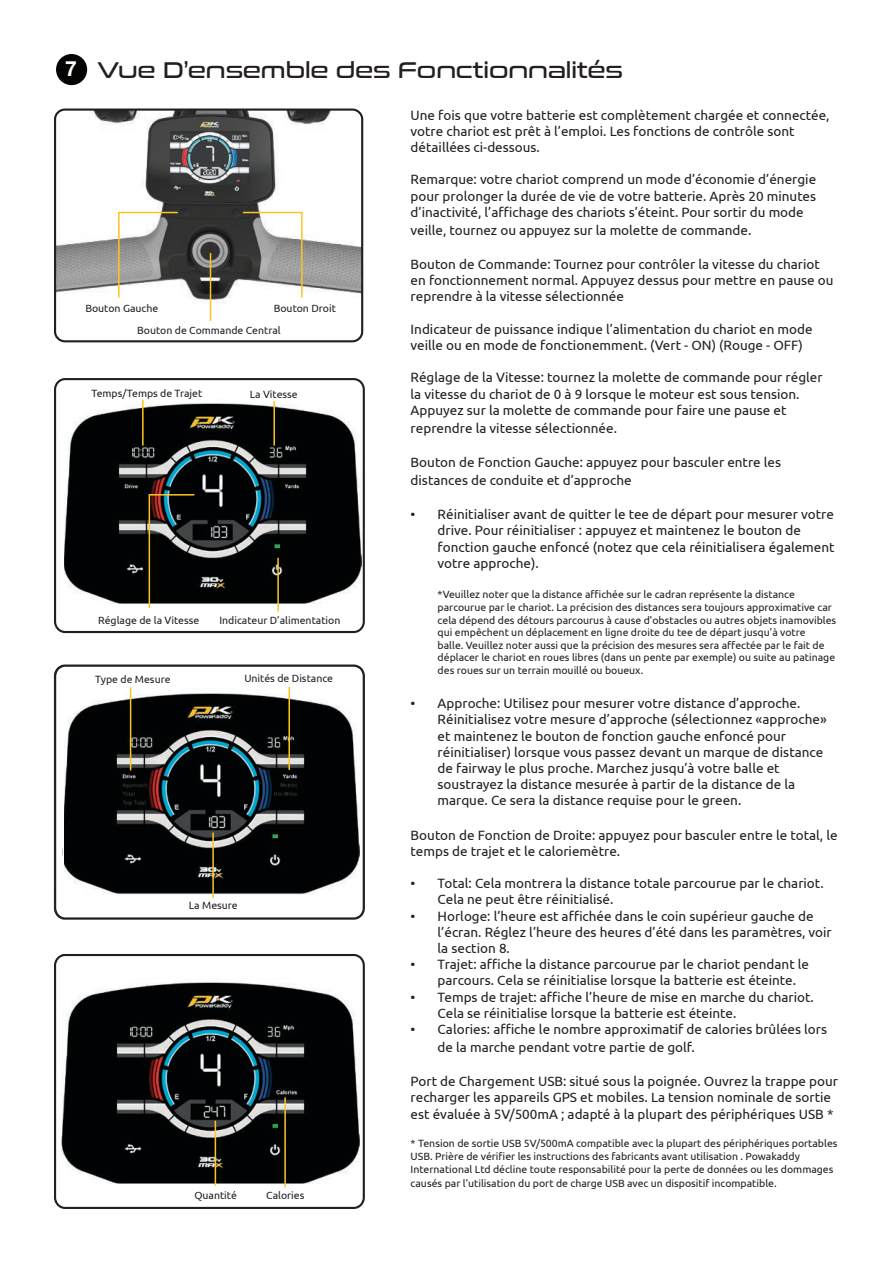
<style>
.page{position:relative;width:893px;height:1263px;background:#fff}
.page>*{position:absolute;margin:0;border:0;box-sizing:border-box;transform-origin:0 0}
.t1{font:22.5px "Conthrax Rg";color:#231f20}
.t2{font:13.5px/16.2px "Ubuntu";color:#231f20}
.t3{font:10.5px/12.6px "Ubuntu";color:#231f20}
.s1{font-family:"Helvetica Neue LT Pro";font-weight:700;font-size:21px;color:#fff}
</style>
<div class="page">
<svg style="left:64px;top:664px;width:301px;height:256px;fill:#010203"></svg>
<hr style="left:130px;top:687px;width:1px;height:83px;background:#fec422">
<hr style="left:212px;top:832px;width:2px;height:66px;background:#fec422">
<svg style="left:54px;top:954px;width:311px;height:255px;fill:#010203"></svg>
<div style="left:56px;top:54px;width:31px;height:31px;background:#040503;border-radius:50%"></div>
<img style="left:53px;top:625px;width:11px;height:330px">
<img style="left:54px;top:665px;width:10px;height:254px">
<img style="left:55px;top:110px;width:307px;height:231px">
<div style="left:54px;top:109px;width:309px;height:233px;border:2px solid #231f20;border-radius:10px"></div>
<hr style="left:210px;top:253px;width:1px;height:68px;background:#fec422">
<hr style="left:118px;top:212px;width:2px;height:85px;background:#fec422">
<hr style="left:118px;top:212px;width:60px;height:1px;background:#fec422">
<hr style="left:301px;top:212px;width:2px;height:85px;background:#fec422">
<hr style="left:243px;top:212px;width:59px;height:1px;background:#fec422">
<hr style="left:288px;top:687px;width:2px;height:83px;background:#fec422">
<img style="left:65px;top:399px;width:297px;height:205px">
<img style="left:64px;top:495px;width:1px;height:79px">
<div style="left:54px;top:378px;width:311px;height:255px;border:2px solid #231f20;border-radius:10px"></div>
<hr style="left:273px;top:401px;width:2px;height:45px;background:#fec422">
<hr style="left:142px;top:400px;width:2px;height:46px;background:#fec422">
<hr style="left:149px;top:494px;width:45px;height:2px;background:#fec422">
<hr style="left:277px;top:558px;width:2px;height:54px;background:#fec422">
<hr style="left:149px;top:494px;width:1px;height:114px;background:#fec422">
<hr style="left:284px;top:1097px;width:2px;height:90px;background:#fec422">
<hr style="left:215px;top:1121px;width:1px;height:64px;background:#fec422">
<h1 class="t1" style="left:65px;top:52px;width:559px"><span class="s1">7</span> Vue D’ensemble des Fonctionnalités</h1>
<p class="t2" style="left:411px;top:106px;width:420px">Une fois que votre batterie est complètement chargée et connectée, votre chariot est prêt à l’emploi. Les fonctions de contrôle sont détaillées ci-dessous.</p>
<p class="t2" style="left:411px;top:171px;width:407px;text-align:justify">Remarque: votre chariot comprend un mode d’économie d’énergie pour prolonger la durée de vie de votre batterie. Après 20 minutes d’inactivité, l’affichage des chariots s’éteint. Pour sortir du mode</p>
<p class="t2" style="left:411px;top:221px;width:342px">veille, tournez ou appuyez sur la molette de commande.</p>
<p class="t2" style="left:411px;top:256px;width:424px">Bouton de Commande: Tournez pour contrôler la vitesse du chariot en fonctionnement normal. Appuyez dessus pour mettre en pause ou reprendre à la vitesse sélectionnée</p>
<p class="t2" style="left:411px;top:320px;width:403px">Indicateur de puissance indique l’alimentation du chariot en mode veille ou en mode de fonctionemment. (Vert - ON) (Rouge - OFF)</p>
<p class="t2" style="left:411px;top:369px;width:413px">Réglage de la Vitesse: tournez la molette de commande pour régler la vitesse du chariot de 0 à 9 lorsque le moteur est sous tension.<br>Appuyez sur la molette de commande pour faire une pause et</p>
<p class="t2" style="left:411px;top:419px;width:208px">reprendre la vitesse sélectionnée.</p>
<p class="t2" style="left:411px;top:453px;width:372px;line-height:18px">Bouton de Fonction Gauche: appuyez pour basculer entre les distances de conduite et d’approche</p>
<p class="t2" style="left:438px;top:506px;width:398px;text-indent:-27px">• Réinitialiser avant de quitter le tee de départ pour mesurer votre drive. Pour réinitialiser : appuyez et maintenez le bouton de fonction gauche enfoncé (notez que cela réinitialisera également votre approche).</p>
<p class="t3" style="left:438px;top:588px;width:400px">*Veuillez noter que la distance affichée sur le cadran représente la distance parcourue par le chariot. La précision des distances sera toujours approximative car cela dépend des détours parcourus à cause d’obstacles ou autres objets inamovibles qui empêchent un déplacement en ligne droite du tee de départ jusqu’à votre<br>balle. Veuillez noter aussi que la précision des mesures sera affectée par le fait de déplacer le chariot en roues libres (dans un pente par exemple) ou suite au patinage des roues sur un terrain mouillé ou boueux.</p>
<p class="t2" style="left:438px;top:695px;width:391px;text-indent:-27px">• Approche: Utilisez pour mesurer votre distance d’approche.<br>Réinitialisez votre mesure d’approche (sélectionnez «approche» et maintenez le bouton de fonction gauche enfoncé pour réinitialiser) lorsque vous passez devant un marque de distance de fairway le plus proche. Marchez jusqu’à votre balle et soustrayez la distance mesurée à partir de la distance de la marque. Ce sera la distance requise pour le green.</p>
<p class="t2" style="left:411px;top:826px;width:428px">Bouton de Fonction de Droite: appuyez pour basculer entre le total, le temps de trajet et le caloriemètre.</p>
<p class="t2" style="left:438px;top:875px;width:388px;text-indent:-27px">• Total: Cela montrera la distance totale parcourue par le chariot.<br>Cela ne peut être réinitialisé.</p>
<p class="t2" style="left:438px;top:907px;width:396px;text-indent:-27px">• Horloge: l’heure est affichée dans le coin supérieur gauche de l’écran. Réglez l’heure des heures d’été dans les paramètres, voir la section 8.</p>
<p class="t2" style="left:438px;top:956px;width:373px;text-indent:-27px">• Trajet: affiche la distance parcourue par le chariot pendant le parcours. Cela se réinitialise lorsque la batterie est éteinte.</p>
<p class="t2" style="left:438px;top:988px;width:378px;text-indent:-27px">• Temps de trajet: affiche l’heure de mise en marche du chariot.<br>Cela se réinitialise lorsque la batterie est éteinte.</p>
<p class="t2" style="left:438px;top:1020px;width:391px;line-height:18px;text-indent:-27px">• Calories: affiche le nombre approximatif de calories brûlées lors de la marche pendant votre partie de golf.</p>
<p class="t2" style="left:411px;top:1073px;width:429px">Port de Chargement USB: situé sous la poignée. Ouvrez la trappe pour recharger les appareils GPS et mobiles. La tension nominale de sortie est évaluée à 5V/500mA ; adapté à la plupart des périphériques USB *</p>
<p class="t3" style="left:411px;top:1137px;width:428px">* Tension de sortie USB 5V/500mA compatible avec la plupart des périphériques portables<br>USB. Prière de vérifier les instructions des fabricants avant utilisation . Powakaddy<br>International Ltd décline toute responsabilité pour la perte de données ou les dommages</p>
<p class="t3" style="left:411px;top:1177px;width:368px">causés par l’utilisation du port de charge USB avec un dispositif incompatible.</p>
<p class="t3" style="left:85px;top:302px;width:75px">Bouton Gauche</p>
<p class="t3" style="left:274px;top:302px;width:64px">Bouton Droit</p>
<p class="t3" style="left:137px;top:323px;width:145px">Bouton de Commande Central</p>
<p class="t3" style="left:91px;top:387px;width:112px">Temps/Temps de Trajet</p>
<p class="t3" style="left:250px;top:388px;width:50px">La Vitesse</p>
<p class="t3" style="left:98px;top:613px;width:103px">Réglage de la Vitesse</p>
<p class="t3" style="left:219px;top:613px;width:123px">Indicateur D’alimentation</p>
<p class="t3" style="left:95px;top:672px;width:77px">Type de Mesure</p>
<p class="t3" style="left:244px;top:672px;width:90px">Unités de Distance</p>
<p class="t3" style="left:189px;top:899px;width:51px">La Mesure</p>
<p class="t3" style="left:194px;top:1189px;width:44px">Quantité</p>
<p class="t3" style="left:266px;top:1189px;width:40px">Calories</p>
</div>
